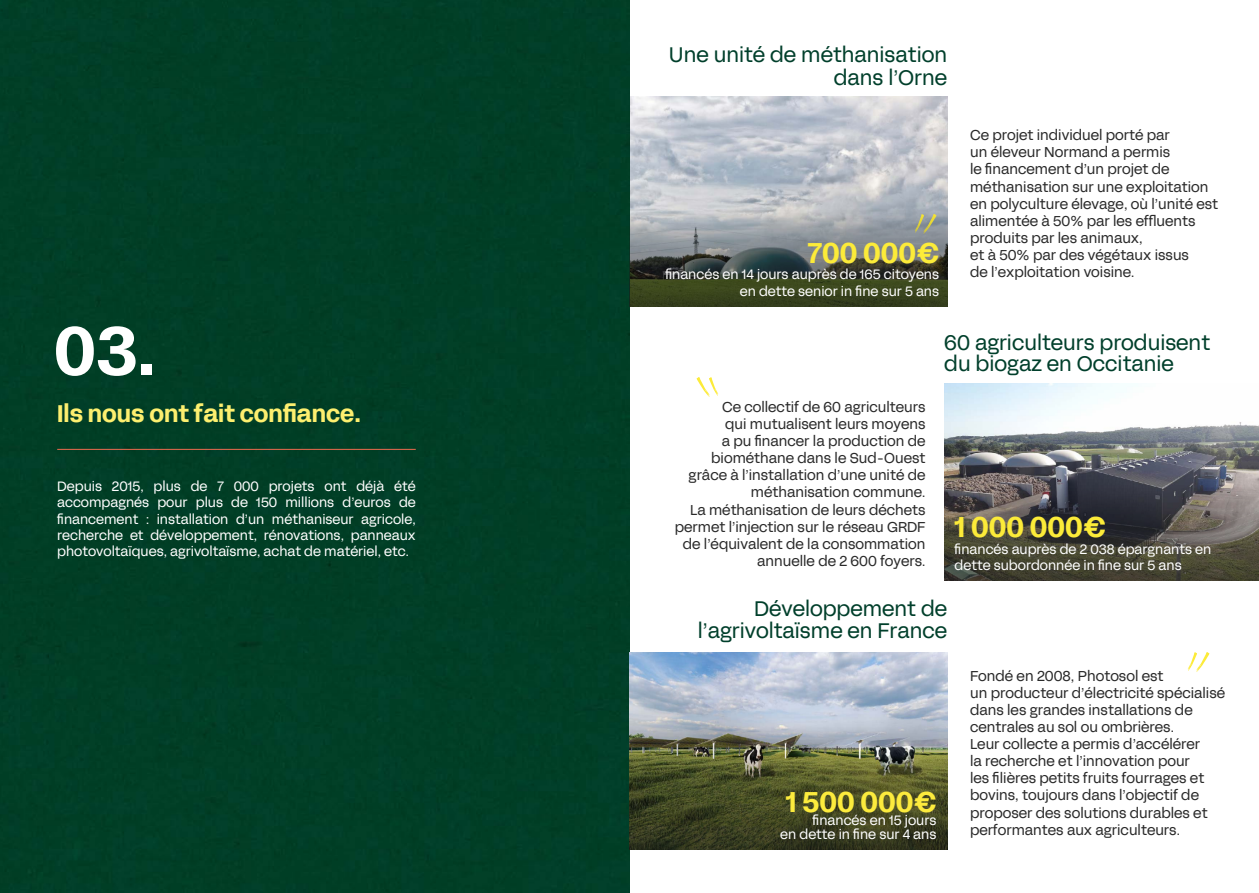
<style>
.page{position:relative;width:1259px;height:893px;background:#fff}
.page>*{position:absolute;margin:0;border:0;box-sizing:border-box;transform-origin:0 0}
.t1{font:700 67.5px "Acid Grotesk Fixed";color:#fff}
.t2{font:700 28.5px "Acid Grotesk Fixed";color:#fceb39}
.t3{font:700 28.5px "Acid Grotesk Fixed";color:#fceb3d}
.t4{font:700 24px "Acid Grotesk Fixed";color:#fdef6f}
.t5{font:21px/22.5px "Acid Grotesk Fixed";color:#003f2b;text-align:right}
.t6{font:14.25px/17.1px "Acid Grotesk Fixed";color:#2a2a2a}
.t7{font:13.5px/16.2px "Acid Grotesk Fixed";color:#fff;text-align:right}
</style>
<div class="page">
<div style="left:0;top:0;width:629px;height:893px;background:#003e26"></div>
<img style="left:944px;top:383px;width:315px;height:197px">
<svg style="left:696px;top:377px;width:22px;height:20px"></svg>
<svg style="left:1188px;top:652px;width:21px;height:20px"></svg>
<img style="left:629px;top:97px;width:318px;height:209px">
<img style="left:629px;top:652px;width:318px;height:197px">
<hr style="left:57px;top:449px;width:359px;height:1px;background:#ed6b4f">
<h1 class="t1" style="left:54px;top:296px;width:103px">03.</h1>
<h3 class="t4" style="left:57px;top:394px;width:305px">Ils nous ont fait confiance.</h3>
<p class="t7" style="left:57px;top:477px;width:360px;text-align:justify">Depuis 2015, plus de 7 000 projets ont déjà été accompagnés pour plus de 150 millions d’euros de financement : installation d’un méthaniseur agricole, recherche et développement, rénovations, panneaux photovoltaïques, agrivoltaïsme, achat de matériel, etc.</p>
<h3 class="t5" style="left:669px;top:41px;width:280px">Une unité de méthanisation dans l’Orne</h3>
<h2 class="t2" style="left:808px;top:230px;width:133px">700 000€</h2>
<p class="t7" style="left:665px;top:265px;width:275px">financés en 14 jours auprès de 165 citoyens en dette senior in fine sur 5 ans</p>
<p class="t6" style="left:970px;top:125px;width:250px">Ce projet individuel porté par<br>un éleveur Normand a permis<br>le financement d’un projet de méthanisation sur une exploitation en polyculture élevage, où l’unité est alimentée à 50% par les effluents produits par les animaux,<br>et à 50% par des végétaux issus<br>de l’exploitation voisine.</p>
<p class="t6" style="left:675px;top:397px;width:252px;text-align:right">Ce collectif de 60 agriculteurs<br>qui mutualisent leurs moyens<br>a pu financer la production de biométhane dans le Sud-Ouest grâce à l’installation d’une unité de méthanisation commune.<br>La méthanisation de leurs déchets permet l’injection sur le réseau GRDF de l’équivalent de la consommation annuelle de 2 600 foyers.</p>
<h3 class="t5" style="left:944px;top:330px;width:267px;line-height:21px;text-align:left">60 agriculteurs produisent du biogaz en Occitanie</h3>
<h2 class="t2" style="left:954px;top:504px;width:153px">1 000 000€</h2>
<p class="t7" style="left:954px;top:539px;width:258px;text-align:left">financés auprès de 2 038 épargnants en dette subordonnée in fine sur 5 ans</p>
<h3 class="t5" style="left:698px;top:595px;width:251px">Développement de l’agrivoltaïsme en France</h3>
<h2 class="t3" style="left:786px;top:778px;width:152px">1 500 000€</h2>
<p class="t7" style="left:780px;top:812px;width:158px;line-height:13.5px">financés en 15 jours<br>en dette in fine sur 4 ans</p>
<p class="t6" style="left:970px;top:665px;width:256px">Fondé en 2008, Photosol est<br>un producteur d’électricité spécialisé dans les grandes installations de centrales au sol ou ombrières.<br>Leur collecte a permis d’accélérer<br>la recherche et l’innovation pour<br>les filières petits fruits fourrages et bovins, toujours dans l’objectif de proposer des solutions durables et performantes aux agriculteurs.</p>
</div>
